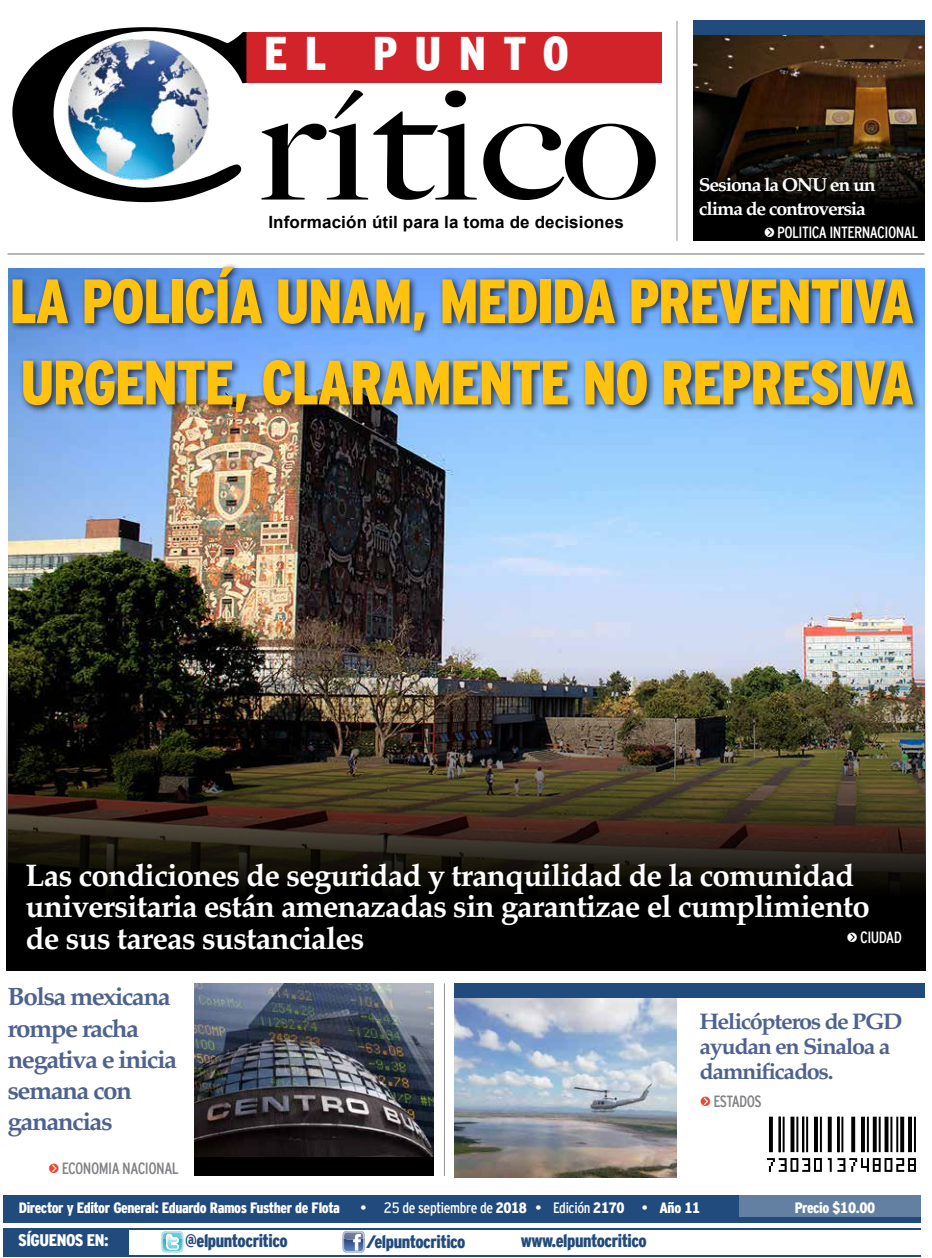
<style>
.page{position:relative;width:932px;height:1258px;background:#fff}
.page>*{position:absolute;margin:0;border:0;box-sizing:border-box;transform-origin:0 0}
.t1{font:900 62.5px/81.2px "Interstate Cond Mono";letter-spacing:-.025em;color:#ffc20e;scale:.95 1}
.t2{font:900 47.12px "Interstate Cond Mono";letter-spacing:.36em;color:#fff}
.t3{font:700 31.25px/31.2px "Palatino";letter-spacing:-.03em;color:#fff}
.t4{font:700 25px/31.2px "Palatino";letter-spacing:-.055em;color:#4e628e;scale:1.04 1}
.t5{font:700 22.5px/25px "Palatino";letter-spacing:-.06em;color:#4e628e;scale:1.04 1}
.t6{font:700 18.75px/23.8px "Palatino";letter-spacing:-.06em;color:#fff;scale:1.04 1}
.t7{font:900 18px "Interstate Cond Mono";letter-spacing:-.025em;color:#214b7c}
.t8{font:700 16.88px "Arial";letter-spacing:.005em;color:#000}
.t9{font:900 16.75px "Interstate Cond Mono";letter-spacing:-.025em;color:#fff}
.t10{font:16.25px "Interstate Cond Mono";letter-spacing:-.035em;color:#fff}
.t11{font:16.25px "Interstate Cond Mono";letter-spacing:-.035em;color:#808285}
.t12{font:900 15px "Interstate Cond Mono";letter-spacing:-.025em;color:#fff}
.t13{font:15px "Interstate Cond Mono";letter-spacing:-.02em;color:#fff}
.s1{font-family:"KG Arrows";font-size:17.5px}
.s2{font-family:"KG Arrows";font-size:17.5px;color:#ea4634}
.s3{font-weight:900}
.s4{color:#214b7c}
</style>
<div class="page">
<img style="left:694px;top:35px;width:230px;height:55px">
<img style="left:6px;top:421px;width:919px;height:549px">
<hr style="left:3px;top:1255px;width:918px;height:2px;background:#214b7c">
<div style="left:4px;top:1195px;width:917px;height:27px;background:#214b7c"></div>
<hr style="left:7px;top:254px;width:917px;height:1px;background:#6d6e71">
<div style="left:3px;top:1229px;width:126px;height:28px;background:#214b7c"></div>
<hr style="left:3px;top:1228px;width:918px;height:1px;background:#214b7c">
<div style="left:739px;top:1195px;width:182px;height:22px;background:#6380a3"></div>
<svg style="left:767px;top:1117px;width:149px;height:55px"></svg>
<div style="left:244px;top:32px;width:418px;height:51px;background:#d2232a"></div>
<img style="left:12px;top:27px;width:234px;height:175px">
<svg style="left:262px;top:90px;width:394px;height:110px"></svg>
<svg style="left:162px;top:1231px;width:21px;height:21px"></svg>
<svg style="left:343px;top:1231px;width:22px;height:22px"></svg>
<div style="left:693px;top:20px;width:231px;height:15px;background:#214b7c"></div>
<div style="left:195px;top:983px;width:239px;height:193px;background:#000"></div>
<img style="left:195px;top:983px;width:239px;height:174px">
<img style="left:454px;top:998px;width:223px;height:179px">
<div style="left:454px;top:983px;width:470px;height:15px;background:#214b7c"></div>
<hr style="left:444px;top:983px;width:1px;height:193px;background:#939598">
<hr style="left:677px;top:21px;width:1px;height:220px;background:#939598">
<svg style="left:693px;top:90px;width:231px;height:151px;background:#1d130b"></svg>
<div style="left:8px;top:263px;width:914px;height:158px;background:#000;opacity:.75"></div>
<h2 class="t2" style="left:264px;top:27px;width:306px">EL PUNTO</h2>
<p class="t8" style="left:268px;top:211px;width:357px">Información útil para la toma de decisiones</p>
<p class="t6" style="left:699px;top:173px;width:172px">Sesiona la ONU en un clima de controversia</p>
<p class="t10" style="left:764px;top:223px;width:155px"><span class="s1">u</span> POLITICA INTERNACIONAL</p>
<h1 class="t1" style="left:9px;top:260px;width:954px">LA POLICÍA UNAM, MEDIDA PREVENTIVA<br>URGENTE, CLARAMENTE NO REPRESIVA</h1>
<p class="t3" style="left:26px;top:859px;width:846px">Las condiciones de seguridad y tranquilidad de la comunidad universitaria están amenazadas sin garantizae el cumplimiento de sus tareas sustanciales</p>
<p class="t10" style="left:847px;top:929px;width:56px"><span class="s1">u</span> CIUDAD</p>
<p class="t4" style="left:8px;top:981px;width:165px">Bolsa mexicana rompe racha negativa e inicia semana con ganancias</p>
<p class="t11" style="left:49px;top:1159px;width:131px"><span class="s2">u</span> ECONOMIA NACIONAL</p>
<p class="t5" style="left:699px;top:1009px;width:197px">Helicópteros de PGD ayudan en Sinaloa a damnificados.</p>
<p class="t11" style="left:700px;top:1092px;width:63px"><span class="s2">u</span> ESTADOS</p>
<p class="t12" style="left:19px;top:1200px;width:323px">Director y Editor General: Eduardo Ramos Fusther de Flota</p>
<p class="t13" style="left:360px;top:1199px;width:341px">• 25 de septiembre de <span class="s3">2018</span> • Edición <span class="s3">2170</span> • <span class="s3">Año 11</span></p>
<p class="t12" style="left:795px;top:1200px;width:82px">Precio $10.00</p>
<p class="t9" style="left:18px;top:1231px;width:96px">SÍGUENOS EN:<span class="s4">:</span></p>
<p class="t7" style="left:185px;top:1231px;width:104px">@elpuntocritico</p>
<p class="t7" style="left:366px;top:1231px;width:101px">/elpuntocritico</p>
<p class="t7" style="left:521px;top:1230px;width:128px">www.elpuntocritico</p>
</div>
